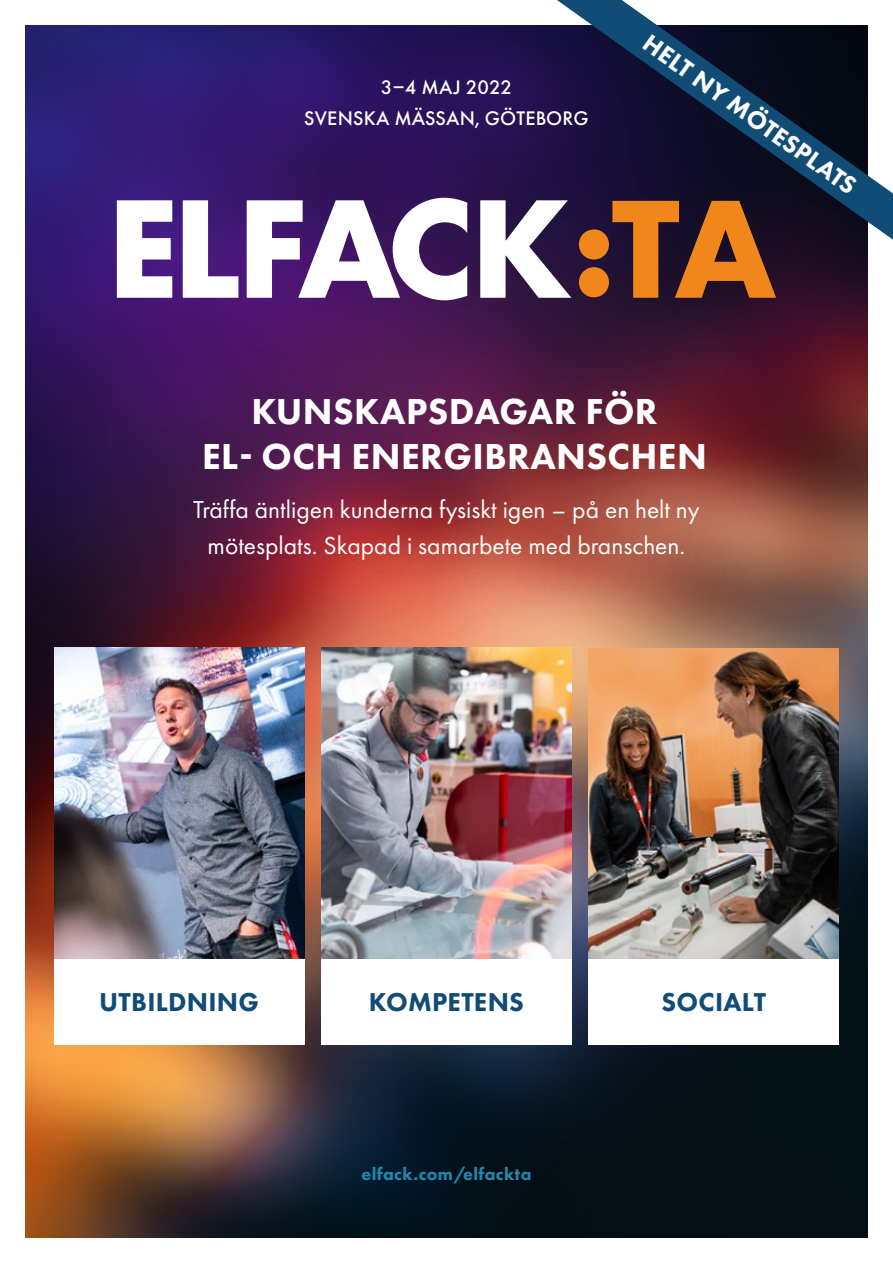
<style>
.page{position:relative;width:893px;height:1263px;background:#fff}
.page>*{position:absolute;margin:0;border:0;box-sizing:border-box;transform-origin:0 0}
.t1{font:800 37.5px/45px "Futura PT";letter-spacing:.01em;color:#fff;text-align:center}
.t2{font:800 26.85px "Futura PT";letter-spacing:.01em;color:#114c77}
.t3{font:25.5px/36px "Futura PT";color:#fff;text-align:center}
.t4{font:800 25.5px "Futura PT";color:#fff}
.t5{font:500 20.4px/31.7px "Futura PT";letter-spacing:.01em;color:#fff;text-align:center}
.t6{font:800 18px "Futura PT";letter-spacing:.02em;color:#218aac}
</style>
<div class="page">
<img style="left:26px;top:26px;width:841px;height:1211px">
<svg style="left:117px;top:200px;width:55px;height:98px"></svg>
<svg style="left:183px;top:200px;width:55px;height:98px"></svg>
<svg style="left:247px;top:198px;width:220px;height:102px"></svg>
<svg style="left:480px;top:200px;width:91px;height:98px"></svg>
<svg style="left:579px;top:240px;width:197px;height:58px;background:#904f22"></svg>
<div style="left:589px;top:733px;width:250px;height:312px;background:#fff"></div>
<div style="left:321px;top:733px;width:251px;height:312px;background:#fff"></div>
<div style="left:54px;top:733px;width:250px;height:312px;background:#fff"></div>
<img style="left:321px;top:647px;width:251px;height:311px">
<img style="left:54px;top:647px;width:250px;height:311px">
<img style="left:589px;top:649px;width:250px;height:309px">
<svg style="left:557px;top:0;width:336px;height:240px;background:#3a3e52"></svg>
<p class="t5" style="left:304px;top:71px;width:286px">3–4 MAJ 2022<br>SVENSKA MÄSSAN, GÖTEBORG</p>
<p class="t4" style="left:656px;top:27px;width:257px;rotate:36deg">HELT NY MÖTESPLATS</p>
<h1 class="t1" style="left:202px;top:389px;width:506px">KUNSKAPSDAGAR FÖR<br>EL- OCH ENERGIBRANSCHEN</h1>
<p class="t3" style="left:193px;top:491px;width:508px">Träffa äntligen kunderna fysiskt igen – på en helt ny mötesplats. Skapad i samarbete med branschen.</p>
<p class="t2" style="left:99px;top:985px;width:161px">UTBILDNING</p>
<p class="t2" style="left:369px;top:985px;width:157px">KOMPETENS</p>
<p class="t2" style="left:662px;top:985px;width:106px">SOCIALT</p>
<p class="t6" style="left:362px;top:1162px;width:171px">elfack.com/elfackta</p>
</div>
